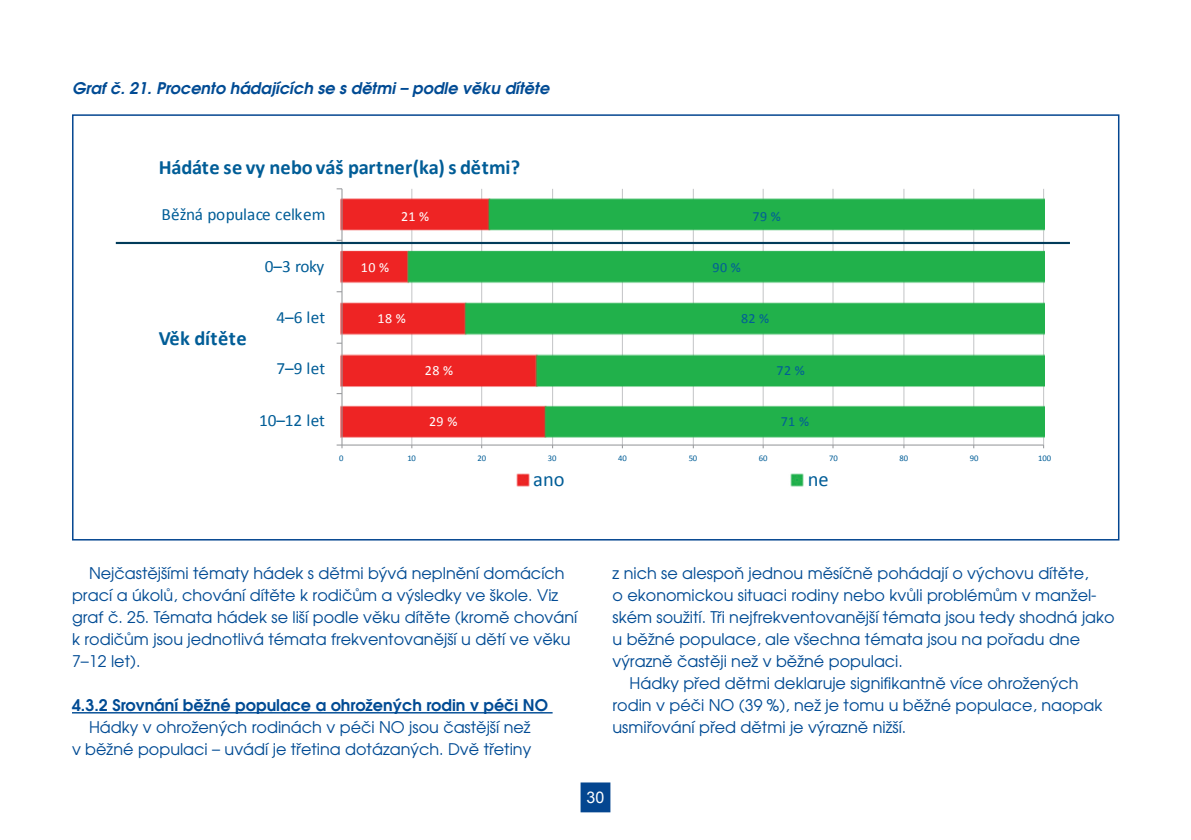
<style>
.page{position:relative;width:1191px;height:840px;background:#fff}
.page>*{position:absolute;margin:0;border:0;box-sizing:border-box;transform-origin:0 0}
.t1{font:700 20.4px "Calibri";color:#015d97}
.t2{font:700 20.4px "Calibri";letter-spacing:.02em;color:#015d97}
.t3{font:20.4px "Calibri";color:#015d97}
.t4{font:17.2px "Calibri";color:#015d97}
.t5{font:16px/22px "Avant Garde CE";color:#014b94}
.t6{font:italic 600 16px "Avant Garde CE";color:#014b94}
.t7{font:600 16px "Avant Garde CE";color:#014b94}
.t8{font:16px "Arial";color:#fff}
.t9{font:14px "Calibri";letter-spacing:.03em;color:#fff}
.t10{font:14px "Calibri";letter-spacing:.03em;color:#015d97}
.t11{font:8.6px "Calibri";letter-spacing:-.01em;color:#015d97}
</style>
<div class="page">
<div style="left:580px;top:782px;width:30px;height:29px;background:#044690;border:2px solid #044690"></div>
<hr style="left:72px;top:711px;width:480px;height:2px;background:#014b94">
<hr style="left:411px;top:189px;width:1px;height:256px;background:#c7c8ca">
<hr style="left:481px;top:189px;width:1px;height:256px;background:#c7c8ca">
<hr style="left:552px;top:189px;width:1px;height:256px;background:#c7c8ca">
<hr style="left:622px;top:189px;width:1px;height:256px;background:#c7c8ca">
<hr style="left:693px;top:189px;width:1px;height:256px;background:#c7c8ca">
<hr style="left:762px;top:189px;width:1px;height:256px;background:#c7c8ca">
<hr style="left:832px;top:189px;width:1px;height:256px;background:#c7c8ca">
<hr style="left:903px;top:189px;width:1px;height:256px;background:#c7c8ca">
<hr style="left:973px;top:189px;width:1px;height:256px;background:#c7c8ca">
<hr style="left:1043px;top:189px;width:1px;height:256px;background:#c7c8ca">
<img style="left:340px;top:197px;width:66px;height:241px">
<img style="left:406px;top:197px;width:638px;height:241px">
<hr style="left:341px;top:189px;width:1px;height:256px;background:#989a9d">
<hr style="left:342px;top:444px;width:701px;height:1px;background:#989a9d">
<svg style="left:336px;top:444px;width:6px;height:4px"></svg>
<img style="left:516px;top:473px;width:14px;height:14px">
<img style="left:790px;top:473px;width:14px;height:14px">
<hr style="left:116px;top:242px;width:954px;height:2px;background:#013b5a">
<p class="t6" style="left:72px;top:79px;width:479px">Graf č. 21. Procento hádajících se s dětmi – podle věku dítěte</p>
<p class="t1" style="left:159px;top:153px;width:363px">Hádáte se vy nebo váš partner(ka) s dětmi?</p>
<p class="t4" style="left:161px;top:202px;width:166px">Běžná populace celkem</p>
<p class="t4" style="left:265px;top:254px;width:61px">0–3 roky</p>
<p class="t4" style="left:276px;top:305px;width:50px">4–6 let</p>
<p class="t4" style="left:276px;top:356px;width:50px">7–9 let</p>
<p class="t4" style="left:259px;top:407px;width:67px">10–12 let</p>
<p class="t2" style="left:159px;top:323px;width:89px">Věk dítěte</p>
<p class="t9" style="left:401px;top:206px;width:30px">21 %</p>
<p class="t9" style="left:361px;top:257px;width:30px">10 %</p>
<p class="t9" style="left:377px;top:309px;width:30px">18 %</p>
<p class="t9" style="left:425px;top:360px;width:30px">28 %</p>
<p class="t9" style="left:429px;top:411px;width:30px">29 %</p>
<p class="t10" style="left:752px;top:206px;width:30px">79 %</p>
<p class="t10" style="left:712px;top:257px;width:30px">90 %</p>
<p class="t10" style="left:741px;top:309px;width:30px">82 %</p>
<p class="t10" style="left:776px;top:360px;width:30px">72 %</p>
<p class="t10" style="left:780px;top:411px;width:30px">71 %</p>
<p class="t11" style="left:339px;top:451px;width:6px">0</p>
<p class="t11" style="left:407px;top:451px;width:10px">10</p>
<p class="t11" style="left:477px;top:451px;width:10px">20</p>
<p class="t11" style="left:548px;top:451px;width:10px">30</p>
<p class="t11" style="left:618px;top:451px;width:10px">40</p>
<p class="t11" style="left:688px;top:451px;width:10px">50</p>
<p class="t11" style="left:759px;top:451px;width:10px">60</p>
<p class="t11" style="left:829px;top:451px;width:10px">70</p>
<p class="t11" style="left:899px;top:451px;width:10px">80</p>
<p class="t11" style="left:970px;top:451px;width:10px">90</p>
<p class="t11" style="left:1038px;top:451px;width:14px">100</p>
<p class="t3" style="left:533px;top:465px;width:33px">ano</p>
<p class="t3" style="left:808px;top:465px;width:22px">ne</p>
<p class="t5" style="left:72px;top:561px;width:507px;text-indent:17px">Nejčastějšími tématy hádek s dětmi bývá neplnění domácích prací a úkolů, chování dítěte k rodičům a výsledky ve škole. Viz graf č. 25. Témata hádek se liší podle věku dítěte (kromě chování k rodičům jsou jednotlivá témata frekventovanější u dětí ve věku 7–12 let).</p>
<p class="t7" style="left:72px;top:695px;width:477px">4.3.2 Srovnání běžné populace a ohrožených rodin v péči NO</p>
<p class="t5" style="left:72px;top:715px;width:461px;text-align:right">Hádky v ohrožených rodinách v péči NO jsou častější než<br>v běžné populaci – uvádí je třetina dotázaných. Dvě třetiny</p>
<p class="t5" style="left:612px;top:561px;width:477px">z nich se alespoň jednou měsíčně pohádají o výchovu dítěte,</p>
<p class="t5" style="left:612px;top:583px;width:485px">o ekonomickou situaci rodiny nebo kvůli problémům v manžel-</p>
<p class="t5" style="left:612px;top:605px;width:503px">ském soužití. Tři nejfrekventovanější témata jsou tedy shodná jako</p>
<p class="t5" style="left:612px;top:627px;width:469px">u běžné populace, ale všechna témata jsou na pořadu dne</p>
<p class="t5" style="left:612px;top:649px;width:292px">výrazně častěji než v běžné populaci.</p>
<p class="t5" style="left:629px;top:671px;width:450px">Hádky před dětmi deklaruje signifikantně více ohrožených</p>
<p class="t5" style="left:612px;top:693px;width:491px">rodin v péči NO (39 %), než je tomu u běžné populace, naopak</p>
<p class="t5" style="left:612px;top:715px;width:295px">usmiřování před dětmi je výrazně nižší.</p>
<p class="t8" style="left:586px;top:786px;width:19px">30</p>
</div>
